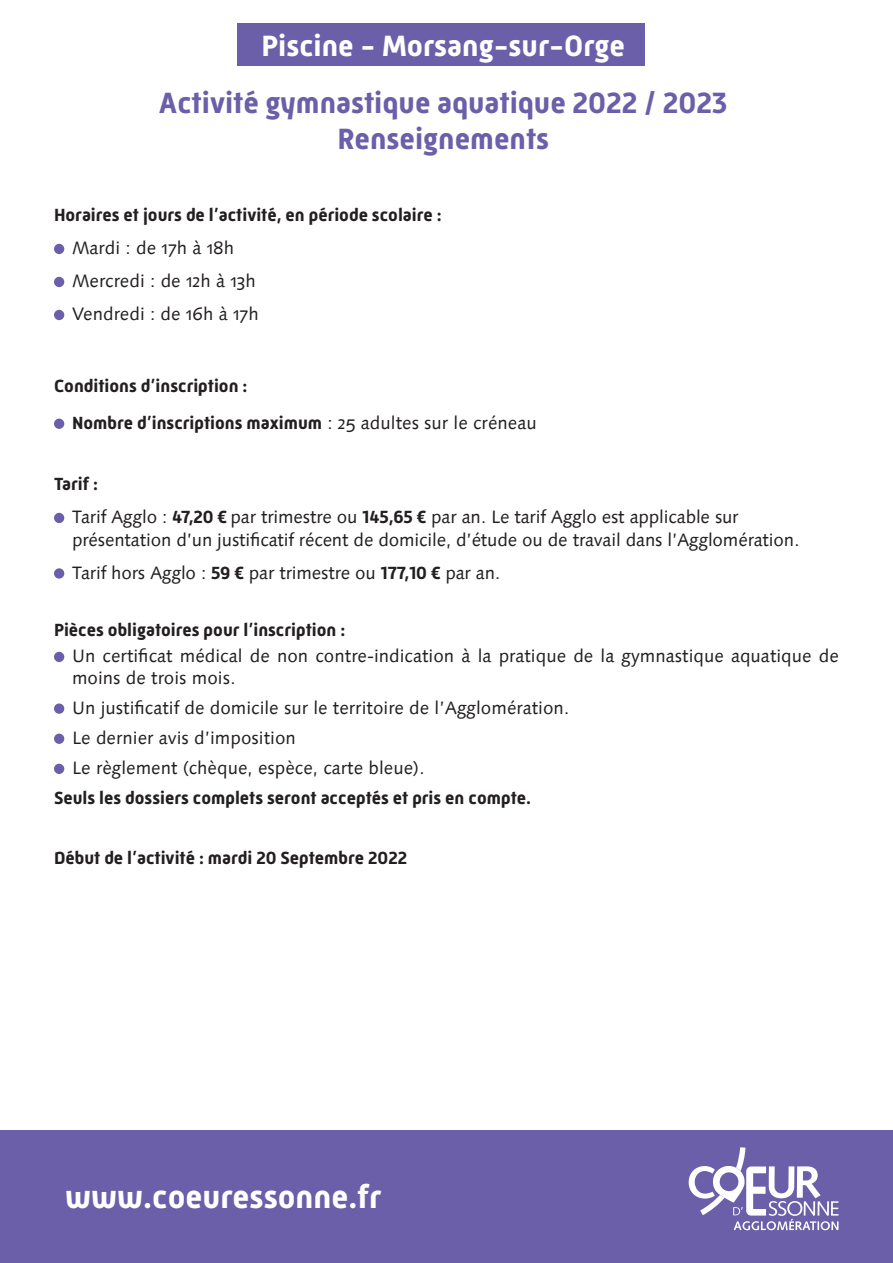
<style>
.page{position:relative;width:893px;height:1263px;background:#fff}
.page>*{position:absolute;margin:0;border:0;box-sizing:border-box;transform-origin:0 0}
.t1{font:700 32.7px "Mic 32 New";color:#fff}
.t2{font:700 30px/36px "Mic 32 New";color:#6c5fa9;text-align:center}
.t3{font:700 30px "Mic 32 New";color:#fff}
.t4{font:18px/33px "Linotype Syntax Os F";color:#231f20}
.t5{font:700 18px/37.2px "Mic 32 New";color:#231f20}
.s1{font-family:"Linotype Syntax Os F";font-weight:400}
.s2{font-family:"Mic 32 New";font-weight:700}
</style>
<div class="page">
<div style="left:237px;top:23px;width:408px;height:43px;background:#6c5fa9"></div>
<div style="left:54px;top:244px;width:10px;height:10px;background:#6c5fa9;border-radius:50%"></div>
<div style="left:54px;top:277px;width:10px;height:10px;background:#6c5fa9;border-radius:50%"></div>
<div style="left:54px;top:310px;width:10px;height:10px;background:#6c5fa9;border-radius:50%"></div>
<div style="left:54px;top:419px;width:10px;height:10px;background:#6c5fa9;border-radius:50%"></div>
<div style="left:54px;top:513px;width:10px;height:10px;background:#6c5fa9;border-radius:50%"></div>
<div style="left:54px;top:568px;width:10px;height:11px;background:#6c5fa9;border-radius:50%"></div>
<div style="left:54px;top:652px;width:10px;height:10px;background:#6c5fa9;border-radius:50%"></div>
<div style="left:54px;top:703px;width:10px;height:11px;background:#6c5fa9;border-radius:50%"></div>
<div style="left:54px;top:734px;width:10px;height:10px;background:#6c5fa9;border-radius:50%"></div>
<div style="left:54px;top:764px;width:10px;height:10px;background:#6c5fa9;border-radius:50%"></div>
<div style="left:0;top:1130px;width:893px;height:133px;background:#6c5fa9"></div>
<svg style="left:689px;top:1147px;width:149px;height:83px"></svg>
<h2 class="t3" style="left:261px;top:28px;width:365px">Piscine - Morsang-sur-Orge</h2>
<h2 class="t2" style="left:159px;top:85px;width:570px">Activité gymnastique aquatique 2022 / 2023<br>Renseignements</h2>
<p class="t5" style="left:54px;top:196px;width:389px">Horaires et jours de l’activité, en période scolaire :</p>
<p class="t4" style="left:72px;top:232px;width:188px">Mardi : de 17h à 18h<br>Mercredi : de 12h à 13h<br>Vendredi : de 16h à 17h</p>
<p class="t5" style="left:72px;top:367px;width:466px;text-indent:-18px">Conditions d’inscription :<br>Nombre d’inscriptions maximum <span class="s1">: 25 adultes sur le créneau</span></p>
<p class="t5" style="left:54px;top:465px;width:46px">Tarif :</p>
<p class="t4" style="left:72px;top:506px;width:729px;line-height:22.5px">Tarif Agglo : <span class="s2">47,20 €</span> par trimestre ou <span class="s2">145,65 €</span> par an. Le tarif Agglo est applicable sur présentation d’un justificatif récent de domicile, d’étude ou de travail dans l’Agglomération.</p>
<p class="t4" style="left:72px;top:556px;width:430px">Tarif hors Agglo : <span class="s2">59 €</span> par trimestre ou <span class="s2">177,10 €</span> par an.</p>
<p class="t5" style="left:54px;top:611px;width:293px">Pièces obligatoires pour l’inscription :</p>
<p class="t4" style="left:72px;top:645px;width:768px;line-height:21.6px">Un certificat médical de non contre-indication à la pratique de la gymnastique aquatique de moins de trois mois.</p>
<p class="t4" style="left:72px;top:693px;width:499px;line-height:30.2px">Un justificatif de domicile sur le territoire de l’Agglomération.<br>Le dernier avis d’imposition<br>Le règlement (chèque, espèce, carte bleue).</p>
<p class="t5" style="left:54px;top:779px;width:479px">Seuls les dossiers complets seront acceptés et pris en compte.</p>
<p class="t5" style="left:54px;top:840px;width:355px">Début de l’activité : mardi 20 Septembre 2022</p>
<h1 class="t1" style="left:65px;top:1178px;width:318px">www.coeuressonne.fr</h1>
</div>
